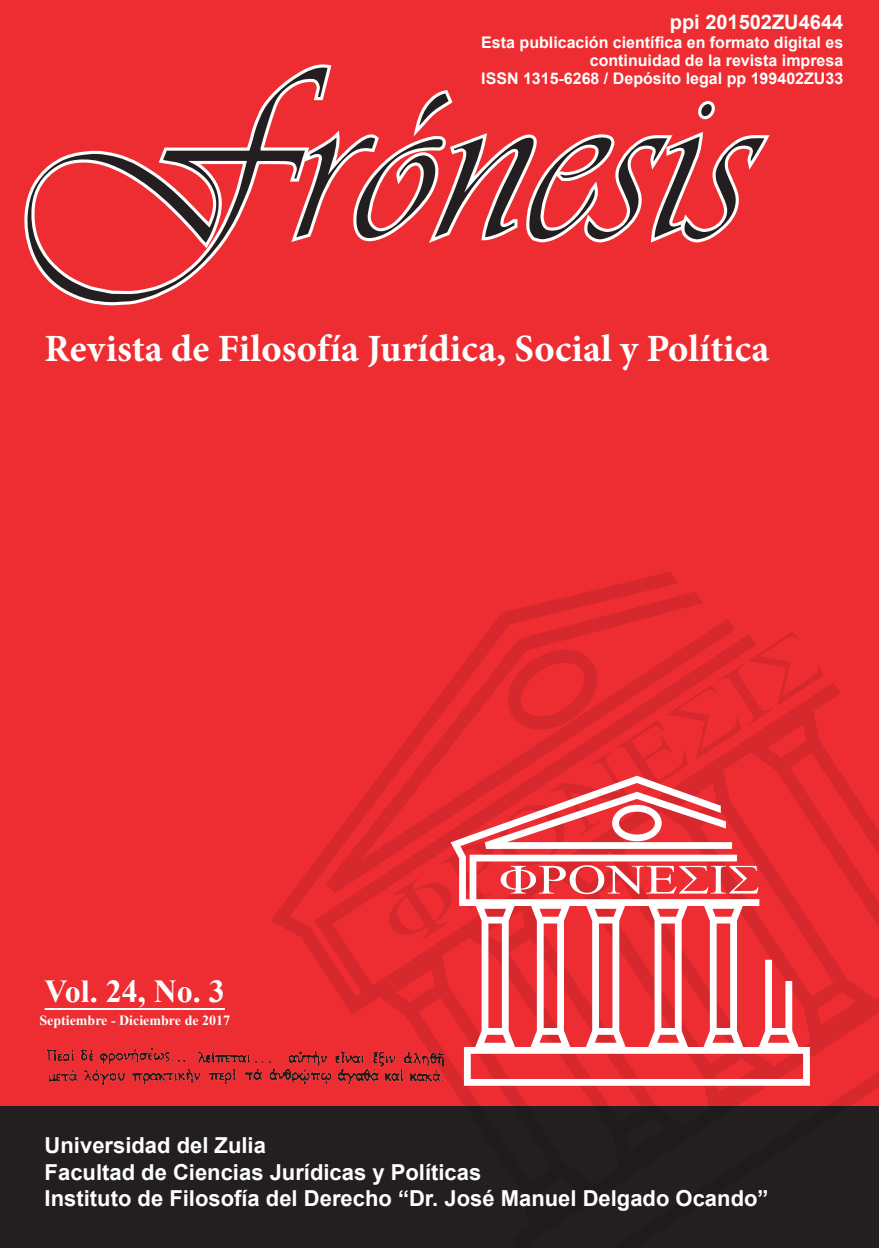
<style>
.page{position:relative;width:879px;height:1248px;background:#fff}
.page>*{position:absolute;margin:0;border:0;box-sizing:border-box;transform-origin:0 0}
.t1{font:700 38.6px "Minion Pro";color:#fff}
.t2{font:700 32px "Times New Roman";color:#fff}
.t3{font:700 22px/26.4px "Arial";color:#fff}
.t4{font:700 20px "Arial";color:#fff}
.t5{font:700 16px/18px "Arial";color:#fff;text-align:right}
.t6{font:700 14px "Times New Roman";color:#fff}
</style>
<div class="page">
<div style="left:0;top:0;width:879px;height:1247px;background:#ee2d32"></div>
<svg style="left:27px;top:68px;width:737px;height:234px"></svg>
<div style="left:0;top:1106px;width:879px;height:141px;background:#231f20"></div>
<svg style="left:270px;top:572px;width:609px;height:534px"></svg>
<svg style="left:326px;top:591px;width:409px;height:302px"></svg>
<svg style="left:450px;top:775px;width:360px;height:310px"></svg>
<img style="left:46px;top:1043px;width:404px;height:47px">
<hr style="left:45px;top:1007px;width:180px;height:2px;background:#fff">
<p class="t4" style="left:670px;top:9px;width:175px">ppi 201502ZU4644</p>
<p class="t5" style="left:481px;top:34px;width:363px">Esta publicación científica en formato digital es continuidad de la revista impresa<br>ISSN 1315-6268 / Depósito legal pp 199402ZU33</p>
<h1 class="t1" style="left:45px;top:322px;width:726px">Revista de Filosofía Jurídica, Social y Política</h1>
<p class="t2" style="left:45px;top:969px;width:182px">Vol. 24, No. 3</p>
<p class="t6" style="left:39px;top:1010px;width:192px">Septiembre - Diciembre de 2017</p>
<p class="t3" style="left:45px;top:1132px;width:725px">Universidad del Zulia<br>Facultad de Ciencias Jurídicas y Políticas<br>Instituto de Filosofía del Derecho “Dr. José Manuel Delgado Ocando”</p>
</div>
